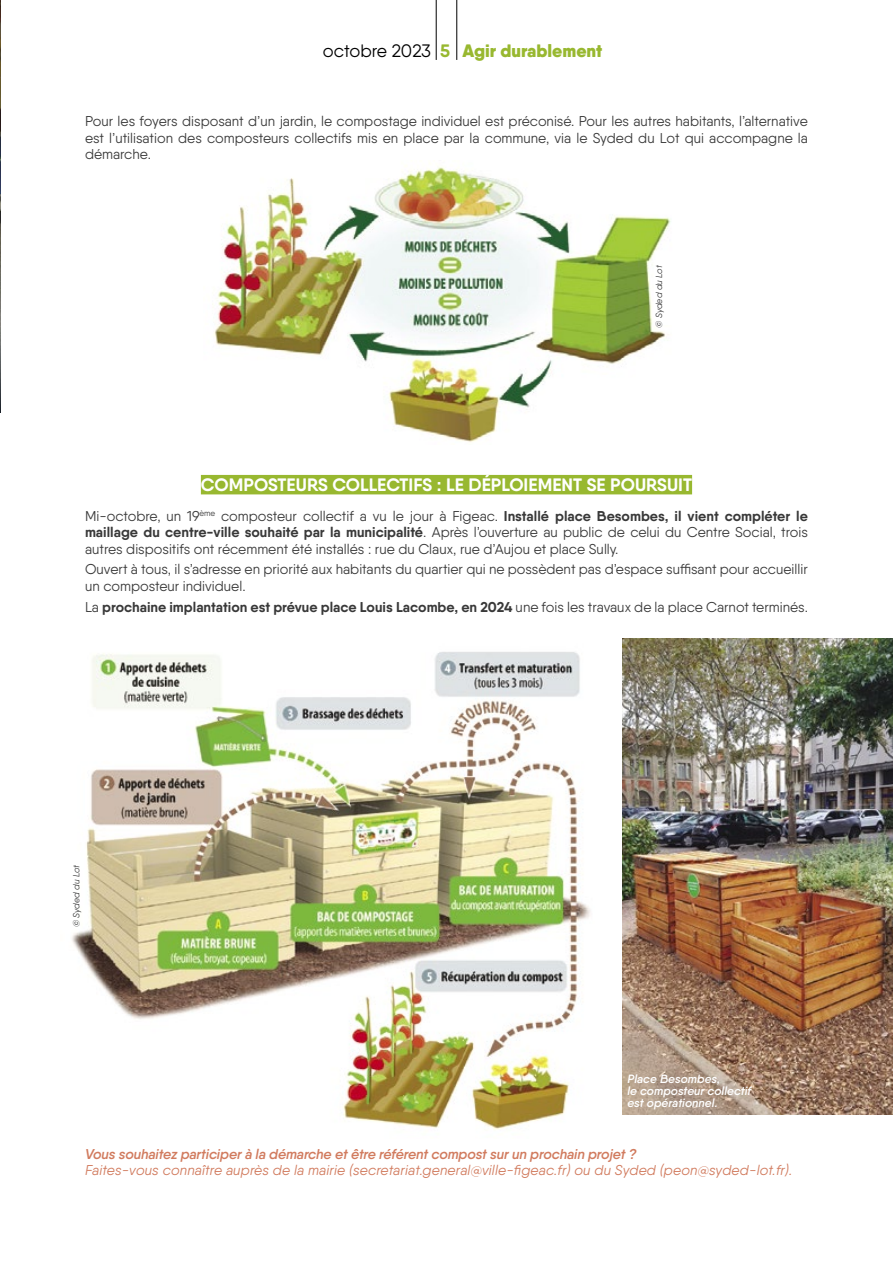
<style>
.page{position:relative;width:893px;height:1263px;background:#fff}
.page>*{position:absolute;margin:0;border:0;box-sizing:border-box;transform-origin:0 0}
.t1{font:700 18px "Qanelas Soft";color:#fff}
.t2{font:900 18px "Qanelas Soft";color:#98b830}
.t3{font:14.25px/16.5px "Qanelas Soft";color:#393939;text-align:justify}
.t4{font:italic 14.25px "Qanelas Soft";letter-spacing:.01em;color:#d17b5e}
.t5{font:700 14.25px "Qanelas Soft";color:#393939}
.t6{font:italic 600 14.25px "Qanelas Soft";letter-spacing:-.01em;color:#d17b5e}
.t7{font:italic 600 12px/12px "Qanelas Soft";color:#fff}
.t8{font:italic 9px "Qanelas Soft";letter-spacing:-.01em;color:#393939}
.s1{font-weight:400;color:#000}
.s2{font-weight:700}
.s3{font-weight:400}
</style>
<div class="page">
<img style="left:0;top:0;width:1px;height:313px">
<hr style="left:436px;top:0;width:1px;height:60px;background:#000">
<hr style="left:456px;top:0;width:1px;height:60px;background:#000">
<div style="left:201px;top:475px;width:491px;height:19px;background:#98b830"></div>
<img style="left:212px;top:167px;width:459px;height:275px">
<img style="left:72px;top:652px;width:518px;height:478px">
<img style="left:623px;top:639px;width:270px;height:476px">
<hr style="left:0;top:313px;width:1px;height:100px;background:#181f27">
<p class="t2" style="left:323px;top:39px;width:281px"><span class="s1">octobre 2023</span> <span class="s2">5</span> Agir durablement</p>
<p class="t3" style="left:85px;top:113px;width:724px">Pour les foyers disposant d’un jardin, le compostage individuel est préconisé. Pour les autres habitants, l’alternative est l’utilisation des composteurs collectifs mis en place par la commune, via le Syded du Lot qui accompagne la démarche.</p>
<p class="t8" style="left:653px;top:328px;width:64px;rotate:-90deg">© Syded du Lot</p>
<p class="t1" style="left:201px;top:473px;width:493px">COMPOSTEURS COLLECTIFS : LE DÉPLOIEMENT SE POURSUIT</p>
<p class="t3" style="left:85px;top:507px;width:724px">Mi-octobre, un 19<sup>ème</sup> composteur collectif a vu le jour à Figeac. <span class="s2">Installé place Besombes, il vient compléter le maillage du centre-ville souhaité par la municipalité</span>. Après l’ouverture au public de celui du Centre Social, trois autres dispositifs ont récemment été installés : rue du Claux, rue d’Aujou et place Sully.</p>
<p class="t3" style="left:85px;top:561px;width:724px">Ouvert à tous, il s’adresse en priorité aux habitants du quartier qui ne possèdent pas d’espace suffisant pour accueillir un composteur individuel.</p>
<p class="t5" style="left:85px;top:598px;width:724px"><span class="s3">La</span> prochaine implantation est prévue place Louis Lacombe, en 2024 <span class="s3">une fois les travaux de la place Carnot terminés.</span></p>
<p class="t8" style="left:71px;top:927px;width:64px;rotate:-90deg">© Syded du Lot</p>
<p class="t7" style="left:627px;top:1073px;width:125px">Place Besombes,<br>le composteur collectif est opérationnel.</p>
<p class="t6" style="left:85px;top:1145px;width:553px">Vous souhaitez participer à la démarche et être référent compost sur un prochain projet ?</p>
<p class="t4" style="left:85px;top:1162px;width:709px">Faites-vous connaître auprès de la mairie (secretariat.general@ville-figeac.fr) ou du Syded (peon@syded-lot.fr).</p>
</div>
